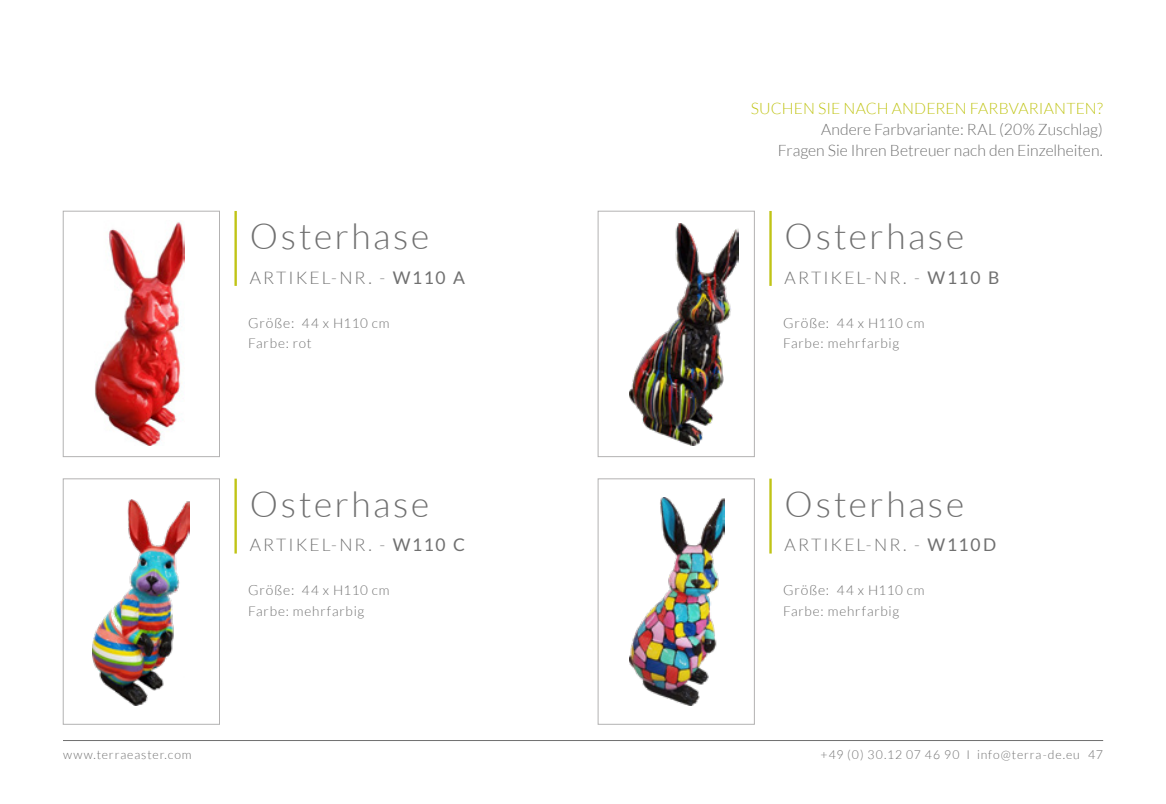
<style>
.page{position:relative;width:1166px;height:804px;background:#fff}
.page>*{position:absolute;margin:0;border:0;box-sizing:border-box;transform-origin:0 0}
.t1{font:300 35.52px "Lato";letter-spacing:.075em;color:#707070}
.t2{font:300 17.5px "Lato";letter-spacing:.12em;color:#707070}
.t3{font:300 15.75px/21px "Lato";color:#707070;text-align:right}
.t4{font:300 15.75px "Lato";letter-spacing:.01em;color:#c0c416}
.t5{font:300 13.47px/20.3px "Lato";letter-spacing:.055em;color:#707070}
.t6{font:300 12.42px "Lato";color:#707070}
.t7{font:300 12.25px "Lato";letter-spacing:.07em;color:#707070}
.s1{font-weight:400}
.s2{font-size:14px}
</style>
<div class="page">
<div style="left:598px;top:211px;width:156px;height:246px;border:1px solid #b3b2b2"></div>
<div style="left:598px;top:478px;width:156px;height:246px;border:1px solid #b3b2b2"></div>
<div style="left:63px;top:211px;width:157px;height:246px;border:1px solid #b3b2b2"></div>
<div style="left:63px;top:478px;width:157px;height:246px;border:1px solid #b3b2b2"></div>
<hr style="left:769px;top:211px;width:3px;height:75px;background:#c0c416">
<hr style="left:769px;top:478px;width:3px;height:75px;background:#c0c416">
<hr style="left:234px;top:211px;width:3px;height:75px;background:#c0c416">
<hr style="left:234px;top:478px;width:3px;height:75px;background:#c0c416">
<img style="left:629px;top:223px;width:110px;height:222px">
<img style="left:629px;top:498px;width:95px;height:208px">
<img style="left:94px;top:221px;width:91px;height:224px">
<img style="left:92px;top:499px;width:98px;height:207px">
<hr style="left:63px;top:740px;width:1040px;height:1px;background:#707070">
<p class="t4" style="left:751px;top:100px;width:354px">SUCHEN SIE NACH ANDEREN FARBVARIANTEN?</p>
<p class="t3" style="left:778px;top:119px;width:327px">Andere Farbvariante: RAL (20% Zuschlag)<br>Fragen Sie Ihren Betreuer nach den Einzelheiten.</p>
<h1 class="t1" style="left:250px;top:218px;width:181px">Osterhase</h1>
<h1 class="t1" style="left:784px;top:218px;width:181px">Osterhase</h1>
<p class="t2" style="left:250px;top:268px;width:217px">ARTIKEL-NR. - <span class="s1">W110 A</span></p>
<p class="t2" style="left:784px;top:268px;width:216px">ARTIKEL-NR. - <span class="s1">W110 B</span></p>
<p class="t5" style="left:248px;top:313px;width:143px"><span class="s2">Größe:</span> 44 x H110 cm<br>Farbe: rot</p>
<p class="t5" style="left:783px;top:313px;width:143px"><span class="s2">Größe:</span> 44 x H110 cm<br>Farbe: mehrfarbig</p>
<h1 class="t1" style="left:250px;top:485px;width:181px">Osterhase</h1>
<h1 class="t1" style="left:784px;top:485px;width:181px">Osterhase</h1>
<p class="t2" style="left:250px;top:535px;width:217px">ARTIKEL-NR. - <span class="s1">W110 C</span></p>
<p class="t2" style="left:784px;top:535px;width:213px">ARTIKEL-NR. - <span class="s1">W110D</span></p>
<p class="t5" style="left:248px;top:580px;width:143px"><span class="s2">Größe:</span> 44 x H110 cm<br>Farbe: mehrfarbig</p>
<p class="t5" style="left:783px;top:580px;width:143px"><span class="s2">Größe:</span> 44 x H110 cm<br>Farbe: mehrfarbig</p>
<p class="t7" style="left:63px;top:748px;width:130px">www.terraeaster.com</p>
<p class="t7" style="left:820px;top:748px;width:261px">+49 (0) 30.12 07 46 90 I info@terra-de.eu</p>
<p class="t6" style="left:1088px;top:748px;width:16px">47</p>
</div>
